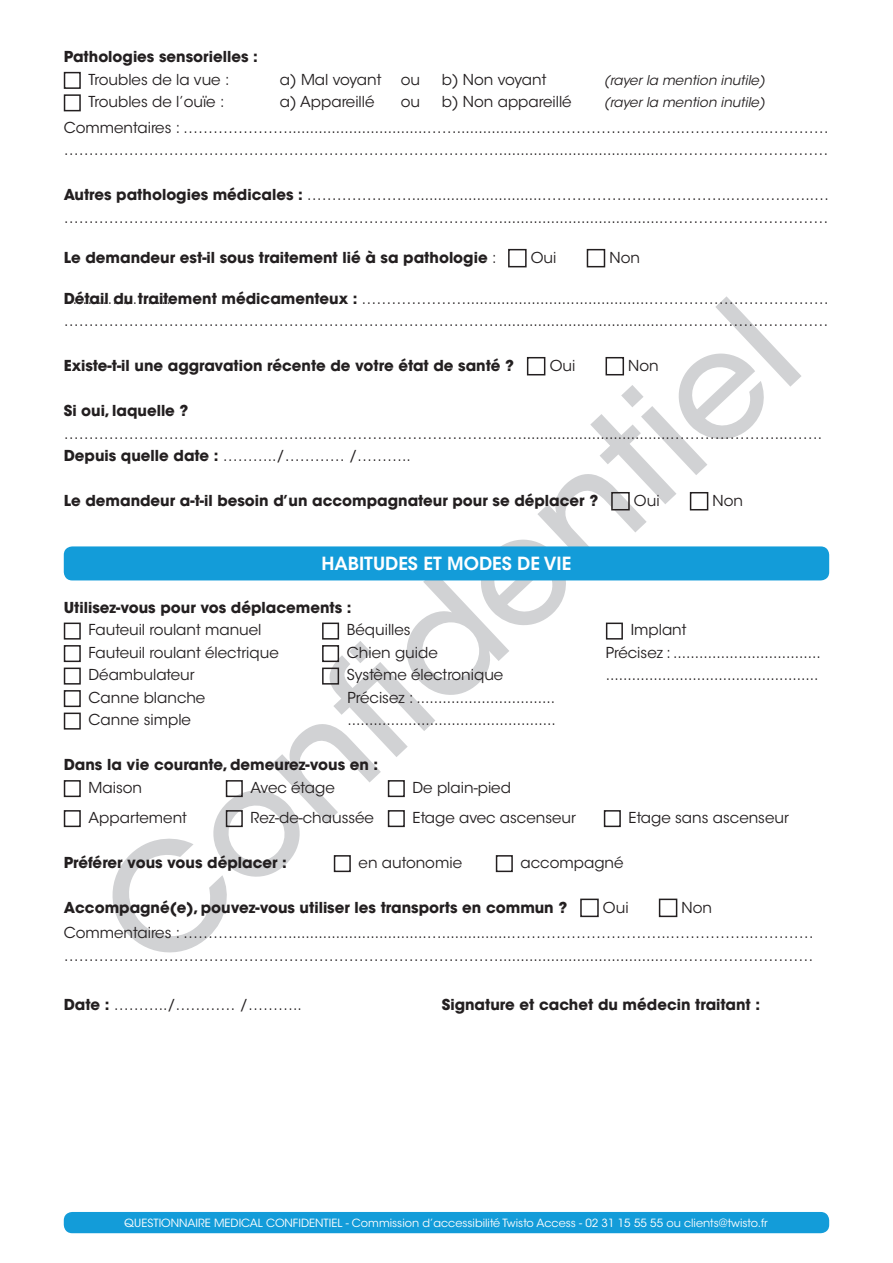
<style>
.page{position:relative;width:893px;height:1263px;background:#fff}
.page>*{position:absolute;margin:0;border:0;box-sizing:border-box;transform-origin:0 0}
.t1{font:600 18px "ITC Avant Garde Std";color:#fff}
.t2{font:15px/22.5px "ITC Avant Garde Std";color:#231f20}
.t3{font:700 15px "ITC Avant Garde Std";color:#231f20}
.t4{font:italic 13.5px "ITC Avant Garde Std";color:#231f20}
.t5{font:11.25px "ITC Avant Garde Std";color:#fff}
.s1{font-weight:700}
.s2{font-weight:400}
</style>
<div class="page">
<svg style="left:106px;top:296px;width:695px;height:657px"></svg>
<div style="left:64px;top:546px;width:765px;height:34px;background:#139cd9;border-radius:9px"></div>
<div style="left:64px;top:72px;width:17px;height:17px;border:2px solid #231f20"></div>
<div style="left:64px;top:94px;width:17px;height:17px;border:2px solid #231f20"></div>
<div style="left:508px;top:249px;width:19px;height:18px;border:2px solid #231f20"></div>
<div style="left:587px;top:249px;width:18px;height:18px;border:2px solid #231f20"></div>
<div style="left:527px;top:357px;width:18px;height:18px;border:2px solid #231f20"></div>
<div style="left:605px;top:357px;width:19px;height:18px;border:2px solid #231f20"></div>
<div style="left:611px;top:492px;width:19px;height:18px;border:2px solid #231f20"></div>
<div style="left:690px;top:492px;width:18px;height:18px;border:2px solid #231f20"></div>
<div style="left:64px;top:1212px;width:765px;height:21px;background:#139cd9;border-radius:9px"></div>
<div style="left:64px;top:622px;width:17px;height:18px;border:2px solid #231f20"></div>
<div style="left:64px;top:645px;width:17px;height:17px;border:2px solid #231f20"></div>
<div style="left:64px;top:667px;width:17px;height:18px;border:2px solid #231f20"></div>
<div style="left:64px;top:690px;width:17px;height:17px;border:2px solid #231f20"></div>
<div style="left:64px;top:712px;width:17px;height:18px;border:2px solid #231f20"></div>
<div style="left:322px;top:622px;width:17px;height:18px;border:2px solid #231f20"></div>
<div style="left:322px;top:645px;width:17px;height:17px;border:2px solid #231f20"></div>
<div style="left:322px;top:667px;width:17px;height:18px;border:2px solid #231f20"></div>
<div style="left:606px;top:622px;width:17px;height:18px;border:2px solid #231f20"></div>
<div style="left:64px;top:780px;width:17px;height:17px;border:2px solid #231f20"></div>
<div style="left:226px;top:780px;width:17px;height:17px;border:2px solid #231f20"></div>
<div style="left:388px;top:780px;width:17px;height:17px;border:2px solid #231f20"></div>
<div style="left:64px;top:810px;width:17px;height:17px;border:2px solid #231f20"></div>
<div style="left:226px;top:810px;width:17px;height:17px;border:2px solid #231f20"></div>
<div style="left:388px;top:810px;width:17px;height:17px;border:2px solid #231f20"></div>
<div style="left:604px;top:810px;width:17px;height:17px;border:2px solid #231f20"></div>
<div style="left:334px;top:855px;width:17px;height:17px;border:2px solid #231f20"></div>
<div style="left:496px;top:855px;width:17px;height:17px;border:2px solid #231f20"></div>
<div style="left:580px;top:898px;width:19px;height:19px;border:2px solid #231f20"></div>
<div style="left:659px;top:898px;width:18px;height:19px;border:2px solid #231f20"></div>
<p class="t3" style="left:64px;top:47px;width:196px">Pathologies sensorielles :</p>
<p class="t2" style="left:89px;top:68px;width:142px">Troubles de la vue :</p>
<p class="t2" style="left:280px;top:68px;width:103px">a) Mal voyant</p>
<p class="t2" style="left:401px;top:68px;width:21px">ou</p>
<p class="t2" style="left:442px;top:68px;width:106px">b) Non voyant</p>
<p class="t4" style="left:604px;top:72px;width:163px">(rayer la mention inutile)</p>
<p class="t2" style="left:89px;top:91px;width:137px">Troubles de l’ouïe :</p>
<p class="t2" style="left:280px;top:91px;width:96px">a) Appareillé</p>
<p class="t2" style="left:401px;top:91px;width:21px">ou</p>
<p class="t2" style="left:442px;top:91px;width:131px">b) Non appareillé</p>
<p class="t4" style="left:604px;top:94px;width:163px">(rayer la mention inutile)</p>
<p class="t2" style="left:64px;top:116px;width:766px">Commentaires : …………………................................……................…………………………..……………..…………</p>
<p class="t2" style="left:64px;top:139px;width:766px">……………………………………………………………………………......................................……………………………</p>
<p class="t2" style="left:64px;top:184px;width:767px"><span class="s1">Autres pathologies médicales :</span> …………………..............................………………………………..……………..…</p>
<p class="t2" style="left:64px;top:206px;width:766px">……………………………………………………………………………......................................……………………………</p>
<p class="t3" style="left:64px;top:248px;width:434px">Le demandeur est-il sous traitement lié à sa pathologie <span class="s2">:</span></p>
<p class="t2" style="left:531px;top:247px;width:27px">Oui</p>
<p class="t2" style="left:609px;top:247px;width:32px">Non</p>
<p class="t2" style="left:64px;top:287px;width:766px"><span class="s1">Détail du traitement médicamenteux :</span> …………………..........................................………………………………</p>
<p class="t2" style="left:64px;top:287px;width:109px">..……………..…</p>
<p class="t2" style="left:64px;top:310px;width:766px">……………………………………………………………………………......................................……………………………</p>
<p class="t3" style="left:64px;top:356px;width:452px">Existe-t-il une aggravation récente de votre état de santé ?</p>
<p class="t2" style="left:550px;top:355px;width:27px">Oui</p>
<p class="t2" style="left:628px;top:355px;width:32px">Non</p>
<p class="t3" style="left:64px;top:401px;width:126px">Si oui, laquelle ?</p>
<p class="t2" style="left:64px;top:422px;width:760px">…………………………………………..……………………………………..................................…………………...…….</p>
<p class="t3" style="left:64px;top:446px;width:349px">Depuis quelle date : <span class="s2">………../………… /………..</span></p>
<p class="t3" style="left:64px;top:491px;width:536px">Le demandeur a-t-il besoin d’un accompagnateur pour se déplacer ?</p>
<p class="t2" style="left:634px;top:490px;width:27px">Oui</p>
<p class="t2" style="left:713px;top:490px;width:32px">Non</p>
<p class="t1" style="left:322px;top:552px;width:251px">HABITUDES ET MODES DE VIE</p>
<p class="t3" style="left:64px;top:597px;width:289px">Utilisez-vous pour vos déplacements :</p>
<p class="t2" style="left:89px;top:619px;width:174px">Fauteuil roulant manuel</p>
<p class="t2" style="left:89px;top:641px;width:192px">Fauteuil roulant électrique<br>Déambulateur</p>
<p class="t2" style="left:89px;top:686px;width:118px">Canne blanche</p>
<p class="t2" style="left:89px;top:709px;width:104px">Canne simple</p>
<p class="t2" style="left:347px;top:619px;width:65px">Béquilles</p>
<p class="t2" style="left:347px;top:641px;width:92px">Chien guide</p>
<p class="t2" style="left:347px;top:664px;width:158px">Système électronique</p>
<p class="t2" style="left:348px;top:686px;width:210px">Précisez : ................................ ................................................</p>
<p class="t2" style="left:631px;top:619px;width:57px">Implant</p>
<p class="t2" style="left:606px;top:641px;width:216px">Précisez : .................................. .................................................</p>
<p class="t3" style="left:64px;top:755px;width:316px">Dans la vie courante, demeurez-vous en :</p>
<p class="t2" style="left:89px;top:776px;width:55px">Maison</p>
<p class="t2" style="left:251px;top:776px;width:86px">Avec étage</p>
<p class="t2" style="left:413px;top:776px;width:100px">De plain-pied</p>
<p class="t2" style="left:89px;top:806px;width:100px">Appartement</p>
<p class="t2" style="left:251px;top:806px;width:125px">Rez-de-chaussée</p>
<p class="t2" style="left:413px;top:806px;width:165px">Etage avec ascenseur</p>
<p class="t2" style="left:629px;top:806px;width:162px">Etage sans ascenseur</p>
<p class="t3" style="left:64px;top:852px;width:225px">Préférer vous vous déplacer :</p>
<p class="t2" style="left:359px;top:851px;width:105px">en autonomie</p>
<p class="t2" style="left:521px;top:851px;width:104px">accompagné</p>
<p class="t3" style="left:64px;top:897px;width:505px">Accompagné(e), pouvez-vous utiliser les transports en commun ?</p>
<p class="t2" style="left:603px;top:896px;width:27px">Oui</p>
<p class="t2" style="left:682px;top:896px;width:32px">Non</p>
<p class="t2" style="left:64px;top:922px;width:751px">Commentaires : …………………................................…................…………………………..……………..…………</p>
<p class="t2" style="left:64px;top:944px;width:751px">……………………………………………………………………………......................................…………………………</p>
<p class="t2" style="left:64px;top:993px;width:239px"><span class="s1">Date :</span> ………../………… /………..</p>
<p class="t3" style="left:442px;top:994px;width:320px">Signature et cachet du médecin traitant :</p>
<p class="t5" style="left:124px;top:1216px;width:645px">QUESTIONNAIRE MEDICAL CONFIDENTIEL - Commission d’accessibilité Twisto Access - 02 31 15 55 55 ou clients@twisto.fr</p>
</div>
